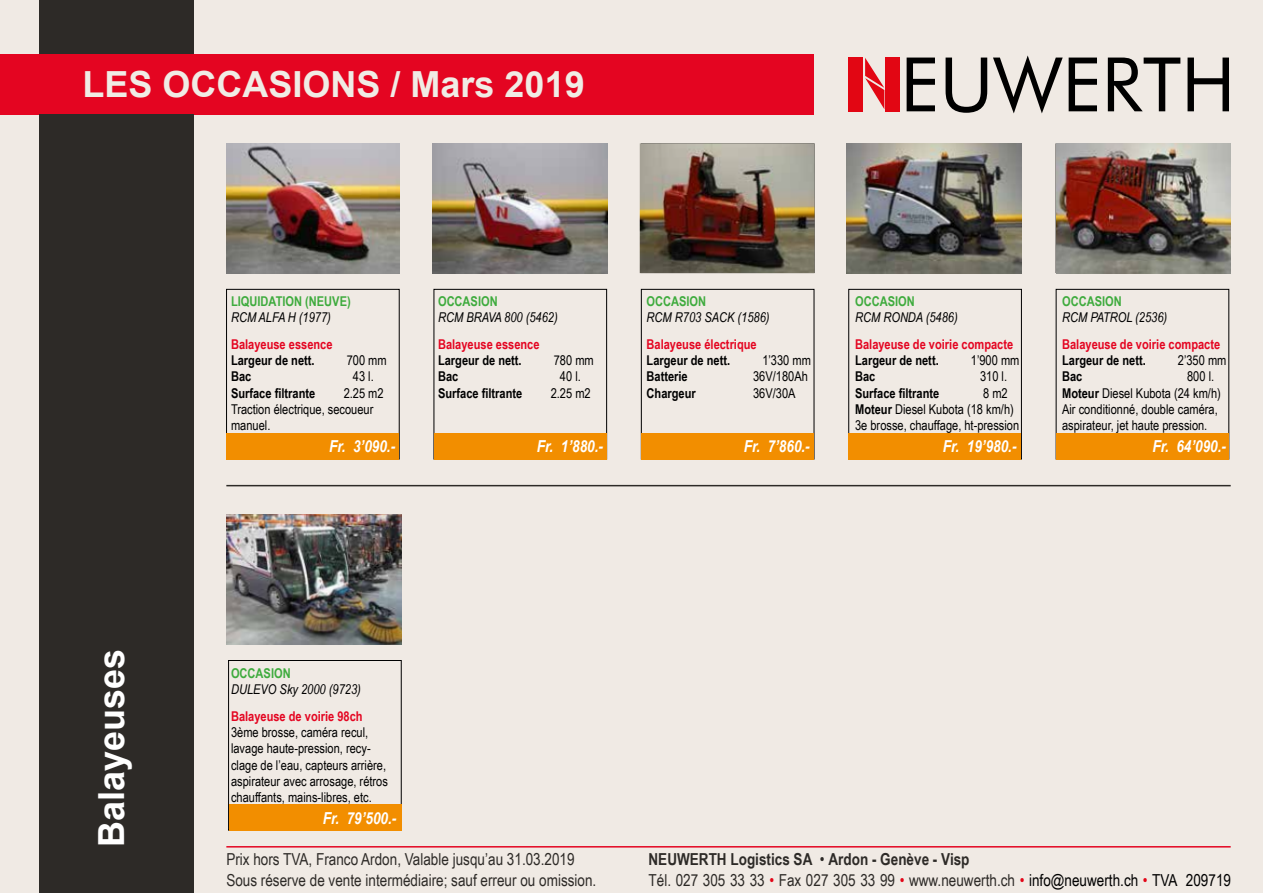
<style>
.page{position:relative;width:1263px;height:893px;background:#f0eae4}
.page>*{position:absolute;margin:0;border:0;box-sizing:border-box;transform-origin:0 0}
.t1{font:700 36px "Arial";color:#f0ece5}
.t2{font:700 36px "Arial";color:#fff}
.t3{font:16.5px/21px "Arial Narrow";color:#2d2a27}
.t4{font:italic 700 16.5px "Arial Narrow";color:#fff}
.t5{font:13.5px/16.2px "Arial Narrow";color:#000}
.t6{font:700 13.5px "Arial Narrow";color:#000}
.t7{font:700 13.5px "Arial Narrow";color:#e40521}
.t8{font:italic 13.5px "Arial Narrow";color:#000}
.t9{font:700 13.5px "Arial Narrow";color:#3eab3d}
.s1{font-weight:700}
.s2{color:#e30517}
.s3{color:#000}
</style>
<div class="page">
<div style="left:0;top:54px;width:814px;height:60px;background:#e40521"></div>
<div style="left:39px;top:114px;width:154px;height:779px;background:#2d2a27"></div>
<div style="left:39px;top:0;width:154px;height:54px;background:#2d2a27"></div>
<hr style="left:226px;top:846px;width:1005px;height:1px;background:#e40521">
<hr style="left:226px;top:485px;width:1005px;height:1px;background:#2d2a27">
<div style="left:226px;top:289px;width:173px;height:170px;border:1px solid #000"></div>
<div style="left:434px;top:289px;width:173px;height:170px;border:1px solid #000"></div>
<div style="left:641px;top:289px;width:173px;height:170px;border:1px solid #000"></div>
<div style="left:848px;top:289px;width:173px;height:170px;border:1px solid #000"></div>
<div style="left:1056px;top:289px;width:173px;height:170px;border:1px solid #000"></div>
<div style="left:228px;top:660px;width:173px;height:170px;border:1px solid #000"></div>
<div style="left:227px;top:433px;width:172px;height:26px;background:#f28e00"></div>
<div style="left:434px;top:433px;width:173px;height:26px;background:#f28e00"></div>
<div style="left:641px;top:433px;width:173px;height:26px;background:#f28e00"></div>
<div style="left:848px;top:433px;width:173px;height:26px;background:#f28e00"></div>
<div style="left:1056px;top:433px;width:172px;height:26px;background:#f28e00"></div>
<div style="left:229px;top:804px;width:172px;height:26px;background:#f28e00"></div>
<div style="left:885px;top:57px;width:15px;height:54px;background:#e20613"></div>
<svg style="left:907px;top:58px;width:28px;height:53px"></svg>
<svg style="left:945px;top:58px;width:42px;height:55px"></svg>
<svg style="left:993px;top:55px;width:70px;height:58px"></svg>
<svg style="left:1069px;top:58px;width:28px;height:53px"></svg>
<svg style="left:1108px;top:58px;width:72px;height:53px"></svg>
<svg style="left:1187px;top:58px;width:42px;height:53px"></svg>
<div style="left:848px;top:57px;width:15px;height:54px;background:#e20613"></div>
<svg style="left:865px;top:58px;width:19px;height:51px"></svg>
<img style="left:226px;top:144px;width:173px;height:130px">
<img style="left:433px;top:144px;width:175px;height:130px">
<img style="left:640px;top:143px;width:174px;height:130px">
<img style="left:846px;top:144px;width:175px;height:129px">
<img style="left:226px;top:515px;width:175px;height:129px">
<img style="left:1056px;top:143px;width:175px;height:130px">
<h1 class="t1" style="left:82px;top:59px;width:504px">LES OCCASIONS / Mars 2019</h1>
<h1 class="t2" style="left:86px;top:847px;width:200px;rotate:-90deg">Balayeuses</h1>
<p class="t9" style="left:231px;top:291px;width:121px">LIQUIDATION (NEUVE)</p>
<p class="t8" style="left:231px;top:308px;width:101px">RCM ALFA H (1977)</p>
<p class="t7" style="left:231px;top:334px;width:103px">Balayeuse essence</p>
<p class="t6" style="left:231px;top:350px;width:85px">Largeur de nett.</p>
<p class="t5" style="left:347px;top:352px;width:41px">700 mm</p>
<p class="t6" style="left:231px;top:366px;width:22px">Bac</p>
<p class="t5" style="left:353px;top:368px;width:22px">43 l.</p>
<p class="t6" style="left:231px;top:383px;width:86px">Surface filtrante</p>
<p class="t5" style="left:231px;top:384px;width:154px;text-indent:113px">2.25 m2<br>Traction électrique, secoueur manuel.</p>
<p class="t4" style="left:329px;top:433px;width:68px">Fr. 3’090.-</p>
<p class="t9" style="left:438px;top:291px;width:61px">OCCASION</p>
<p class="t8" style="left:438px;top:308px;width:121px">RCM BRAVA 800 (5462)</p>
<p class="t7" style="left:438px;top:334px;width:103px">Balayeuse essence</p>
<p class="t6" style="left:438px;top:350px;width:85px">Largeur de nett.</p>
<p class="t5" style="left:554px;top:352px;width:41px">780 mm</p>
<p class="t6" style="left:438px;top:366px;width:22px">Bac</p>
<p class="t5" style="left:560px;top:368px;width:22px">40 l.</p>
<p class="t6" style="left:438px;top:383px;width:86px">Surface filtrante</p>
<p class="t5" style="left:551px;top:384px;width:42px">2.25 m2</p>
<p class="t4" style="left:537px;top:433px;width:68px">Fr. 1’880.-</p>
<p class="t9" style="left:646px;top:291px;width:61px">OCCASION</p>
<p class="t8" style="left:646px;top:308px;width:125px">RCM R703 SACK (1586)</p>
<p class="t7" style="left:646px;top:334px;width:112px">Balayeuse électrique</p>
<p class="t6" style="left:646px;top:350px;width:85px">Largeur de nett.</p>
<p class="t5" style="left:762px;top:352px;width:50px">1’330 mm</p>
<p class="t6" style="left:646px;top:366px;width:43px">Batterie</p>
<p class="t5" style="left:753px;top:368px;width:56px">36V/180Ah</p>
<p class="t6" style="left:646px;top:383px;width:51px">Chargeur</p>
<p class="t5" style="left:753px;top:384px;width:44px">36V/30A</p>
<p class="t4" style="left:744px;top:433px;width:68px">Fr. 7’860.-</p>
<p class="t9" style="left:855px;top:291px;width:61px">OCCASION</p>
<p class="t8" style="left:855px;top:308px;width:104px">RCM RONDA (5486)</p>
<p class="t7" style="left:855px;top:334px;width:160px">Balayeuse de voirie compacte</p>
<p class="t6" style="left:855px;top:350px;width:85px">Largeur de nett.</p>
<p class="t5" style="left:971px;top:352px;width:50px">1’900 mm</p>
<p class="t6" style="left:855px;top:366px;width:22px">Bac</p>
<p class="t5" style="left:980px;top:368px;width:29px">310 l.</p>
<p class="t6" style="left:855px;top:383px;width:86px">Surface filtrante</p>
<p class="t5" style="left:855px;top:384px;width:166px;text-indent:128px">8 m2<br><span class="s1">Moteur</span> Diesel Kubota (18 km/h)<br>3e brosse, chauffage, ht-pression</p>
<p class="t4" style="left:943px;top:433px;width:75px">Fr. 19’980.-</p>
<p class="t9" style="left:1062px;top:291px;width:61px">OCCASION</p>
<p class="t8" style="left:1062px;top:308px;width:107px">RCM PATROL (2536)</p>
<p class="t7" style="left:1062px;top:334px;width:160px">Balayeuse de voirie compacte</p>
<p class="t6" style="left:1062px;top:350px;width:85px">Largeur de nett.</p>
<p class="t5" style="left:1178px;top:352px;width:50px">2’350 mm</p>
<p class="t6" style="left:1062px;top:366px;width:22px">Bac</p>
<p class="t5" style="left:1062px;top:368px;width:160px;text-indent:125px">800 l.<br><span class="s1">Moteur</span> Diesel Kubota (24 km/h)<br>Air conditionné, double caméra, aspirateur, jet haute pression.</p>
<p class="t4" style="left:1152px;top:433px;width:75px">Fr. 64’090.-</p>
<p class="t9" style="left:231px;top:663px;width:61px">OCCASION</p>
<p class="t8" style="left:231px;top:680px;width:131px">DULEVO Sky 2000 (9723)</p>
<p class="t7" style="left:231px;top:706px;width:133px">Balayeuse de voirie 98ch</p>
<p class="t5" style="left:231px;top:724px;width:158px">3ème brosse, caméra recul, lavage haute-pression, recy&shy;clage de l’eau, capteurs arrière, aspirateur avec arrosage, rétros chauffants, mains-libres, etc.</p>
<p class="t4" style="left:323px;top:805px;width:75px">Fr. 79’500.-</p>
<p class="t3" style="left:226px;top:848px;width:371px">Prix hors TVA, Franco Ardon, Valable jusqu’au 31.03.2019<br>Sous réserve de vente intermédiaire; sauf erreur ou omission.</p>
<p class="t3" style="left:648px;top:848px;width:584px"><span class="s1">NEUWERTH Logistics SA</span> • <span class="s1">Ardon - Genève - Visp<br></span>Tél. 027 305 33 33 <span class="s2">•</span> Fax 027 305 33 99 <span class="s2">•</span> www.neuwerth.ch <span class="s2">•</span> <span class="s3">info@neuwerth.ch</span> <span class="s2">•</span> <span class="s3">TVA 209719</span></p>
</div>
